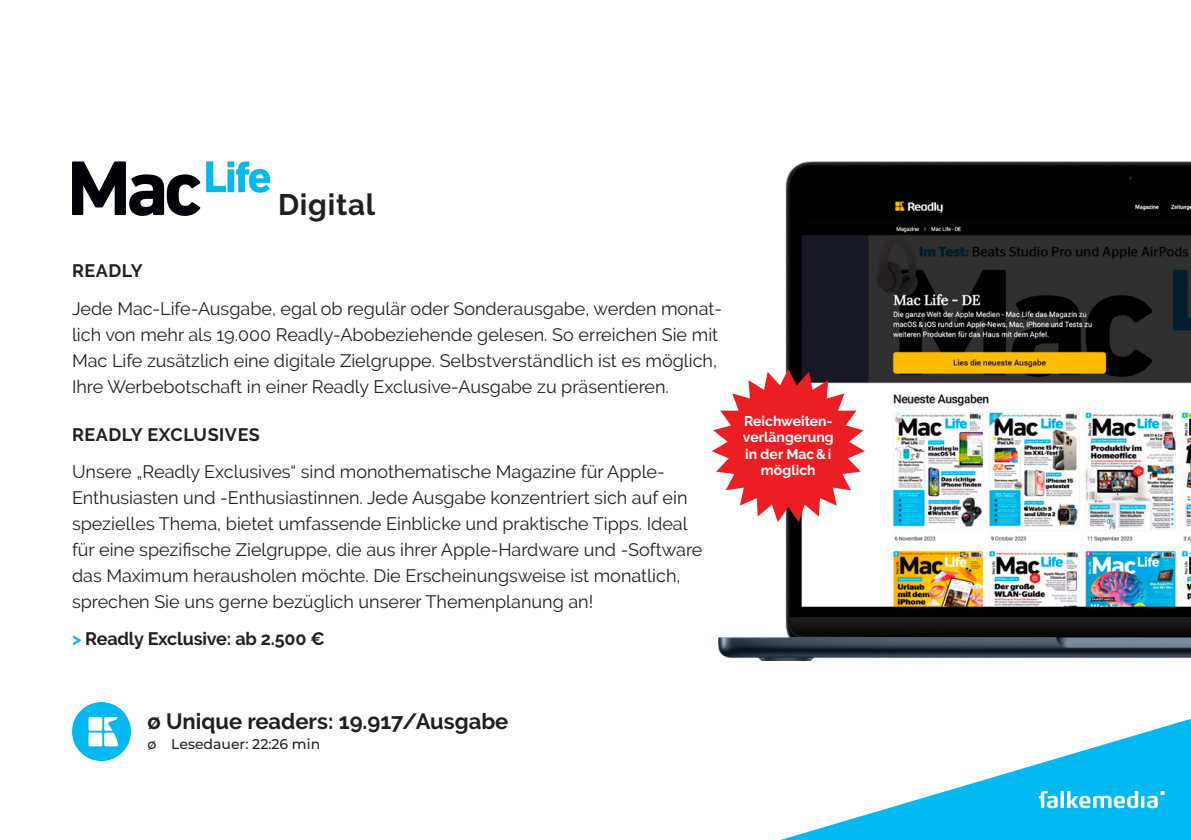
<style>
.page{position:relative;width:1191px;height:840px;background:#fff}
.page>*{position:absolute;margin:0;border:0;box-sizing:border-box;transform-origin:0 0}
.t1{font:700 29.6px "Raleway";letter-spacing:.025em;color:#231f20}
.t2{font:700 22px "Raleway";color:#231f20}
.t3{font:18px/26px "Raleway";color:#231f20}
.t4{font:700 18px "Raleway";letter-spacing:-.01em;color:#231f20}
.t5{font:700 18px "Raleway";letter-spacing:.03em;color:#231f20}
.t6{font:700 14px/16.2px "Raleway";color:#fff;text-align:center}
.t7{font:500 14px "Montserrat";color:#231f20}
.s1{color:#00b9f1}
</style>
<div class="page">
<svg style="left:784px;top:718px;width:407px;height:121px"></svg>
<svg style="left:1038px;top:790px;width:126px;height:17px"></svg>
<img style="left:718px;top:161px;width:473px;height:499px">
<svg style="left:206px;top:161px;width:20px;height:31px"></svg>
<div style="left:227px;top:169px;width:7px;height:23px;background:#00b9f1"></div>
<div style="left:227px;top:161px;width:7px;height:6px;background:#00b9f1"></div>
<svg style="left:236px;top:161px;width:34px;height:31px"></svg>
<svg style="left:72px;top:161px;width:128px;height:55px"></svg>
<div style="left:72px;top:701px;width:59px;height:59px;background:#00b9f1;border-radius:50%"></div>
<svg style="left:88px;top:716px;width:30px;height:30px"></svg>
<svg style="left:712px;top:369px;width:153px;height:153px"></svg>
<h1 class="t1" style="left:278px;top:188px;width:99px">Digital</h1>
<p class="t4" style="left:72px;top:260px;width:72px">READLY</p>
<p class="t3" style="left:72px;top:295px;width:651px">Jede Mac-Life-Ausgabe, egal ob regulär oder Sonderausgabe, werden monat&shy;lich von mehr als 19.000 Readly-Abobeziehende gelesen. So erreichen Sie mit Mac Life zusätzlich eine digitale Zielgruppe. Selbstverständlich ist es möglich, Ihre Werbebotschaft in einer Readly Exclusive-Ausgabe zu präsentieren.</p>
<p class="t5" style="left:72px;top:423px;width:189px">READLY EXCLUSIVES</p>
<p class="t3" style="left:72px;top:458px;width:632px">Unsere „Readly Exclusives“ sind monothematische Magazine für Apple-Enthusiasten und -Enthusiastinnen. Jede Ausgabe konzentriert sich auf ein spezielles Thema, bietet umfassende Einblicke und praktische Tipps. Ideal für eine spezifische Zielgruppe, die aus ihrer Apple-Hardware und -Software das Maximum herausholen möchte. Die Erscheinungsweise ist monatlich, sprechen Sie uns gerne bezüglich unserer Themenplanung an!</p>
<p class="t4" style="left:72px;top:628px;width:254px"><span class="s1">&gt;</span> Readly Exclusive: ab 2.500 €</p>
<p class="t6" style="left:743px;top:413px;width:92px">Reichweiten&shy;verlängerung in der Mac&amp;i möglich</p>
<p class="t2" style="left:147px;top:708px;width:362px">ø Unique readers: 19.917/Ausgabe</p>
<p class="t7" style="left:147px;top:733px;width:174px">ø Lesedauer: 22:26 min</p>
</div>
